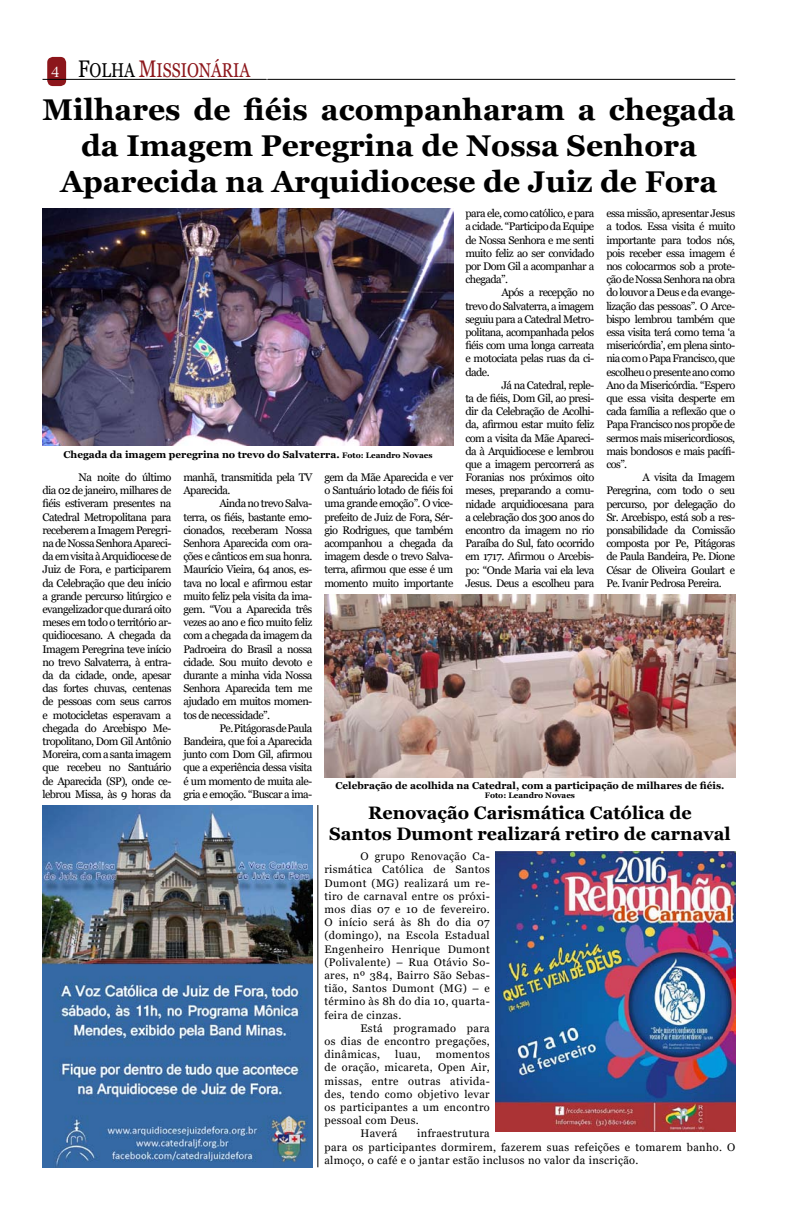
<style>
.page{position:relative;width:792px;height:1224px;background:#fff}
.page>*{position:absolute;margin:0;border:0;box-sizing:border-box;transform-origin:0 0}
.t1{font:700 30px/36px "Georgia";color:#000;text-align:center}
.t2{font:20px "Georgia";color:#8c161b;scale:.8 1}
.t3{font:700 18px/21.6px "Georgia";color:#000;text-align:center}
.t4{font:11px/13.2px "Georgia";letter-spacing:-.05em;color:#000;text-align:justify}
.t5{font:11px/13.2px "Georgia";letter-spacing:.03em;color:#000}
.t6{font:700 10px "Georgia";color:#000}
.t7{font:700 8px "Georgia";color:#000}
.s1{font-family:"Lucida Bright";font-size:14px;color:#fff}
.s2{font-size:24px;color:#000}
.s3{color:#000}
.s4{font-size:24px}
.s5{font-size:14px;color:#fff}
.s6{font-size:8px}
</style>
<div class="page">
<div style="left:47px;top:57px;width:19px;height:29px;background:#8c161b;border-radius:6px"></div>
<hr style="left:43px;top:79px;width:692px;height:1px;background:#000">
<img style="left:43px;top:209px;width:410px;height:237px">
<img style="left:324px;top:595px;width:411px;height:182px">
<img style="left:43px;top:805px;width:269px;height:362px">
<hr style="left:317px;top:805px;width:1px;height:362px;background:#000">
<img style="left:495px;top:852px;width:240px;height:279px">
<h2 class="t2" style="left:51px;top:58px;width:274px"><span class="s1">4</span> <span class="s2">F</span><span class="s3">OLHA</span> <span class="s4">M</span>ISSIONÁRIA <span class="s5">4</span></h2>
<h1 class="t1" style="left:43px;top:92px;width:694px">Milhares de fiéis acompanharam a chegada da Imagem Peregrina de Nossa Senhora<br>Aparecida na Arquidiocese de Juiz de Fora</h1>
<p class="t4" style="left:465px;top:207px;width:130px">para ele, como católico, e para a cidade. “Participo da Equipe de Nossa Senhora e me senti muito feliz ao ser convidado por Dom Gil a acompanhar a chegada”.</p>
<p class="t4" style="left:465px;top:286px;width:130px;text-indent:36px">Após a recepção no trevo do Salvaterra, a imagem seguiu para a Catedral Metro&shy;politana, acompanhada pelos fiéis com uma longa carreata e motociata pelas ruas da ci&shy;dade.</p>
<p class="t4" style="left:465px;top:379px;width:130px;text-indent:36px">Já na Catedral, reple&shy;ta de fiéis, Dom Gil, ao presi&shy;dir da Celebração de Acolhi&shy;da, afirmou estar muito feliz com a visita da Mãe Apareci&shy;da à Arquidiocese e lembrou que a imagem percorrerá as Foranias nos próximos oito meses, preparando a comu&shy;nidade arquidiocesana para a celebração dos 300 anos do encontro da imagem no rio Paraíba do Sul, fato ocorrido em 1717. Afirmou o Arcebis&shy;po: “Onde Maria vai ela leva Jesus. Deus a escolheu para</p>
<p class="t4" style="left:606px;top:207px;width:130px">essa missão, apresentar Jesus a todos. Essa visita é muito importante para todos nós, pois receber essa imagem é nos colocarmos sob a prote&shy;ção de Nossa Senhora na obra do louvor a Deus e da evange&shy;lização das pessoas”. O Arce&shy;bispo lembrou também que essa visita terá como tema ‘a misericórdia’, em plena sinto&shy;nia com o Papa Francisco, que escolheu o presente ano como Ano da Misericórdia. “Espero que essa visita desperte em cada família a reflexão que o Papa Francisco nos propõe de sermos mais misericordiosos, mais bondosos e mais pacífi&shy;cos”.</p>
<p class="t4" style="left:606px;top:471px;width:130px;text-indent:36px">A visita da Imagem Peregrina, com todo o seu percurso, por delegação do Sr. Arcebispo, está sob a res&shy;ponsabilidade da Comissão composta por Pe, Pitágoras de Paula Bandeira, Pe. Dione César de Oliveira Goulart e Pe. Ivanir Pedrosa Pereira.</p>
<p class="t6" style="left:63px;top:448px;width:371px">Chegada da imagem peregrina no trevo do Salvaterra. <span class="s6">Foto: Leandro Novaes</span></p>
<p class="t4" style="left:43px;top:471px;width:130px;text-indent:36px">Na noite do último dia 02 de janeiro, milhares de fiéis estiveram presentes na Catedral Metropolitana para receberem a Imagem Peregri&shy;na de Nossa Senhora Apareci&shy;da em visita à Arquidiocese de Juiz de Fora, e participarem da Celebração que deu início a grande percurso litúrgico e evangelizador que durará oito meses em todo o território ar&shy;quidiocesano. A chegada da Imagem Peregrina teve início no trevo Salvaterra, à entra&shy;da da cidade, onde, apesar das fortes chuvas, centenas de pessoas com seus carros e motocicletas esperavam a chegada do Arcebispo Me&shy;tropolitano, Dom Gil Antônio Moreira, com a santa imagem que recebeu no Santuário de Aparecida (SP), onde ce&shy;lebrou Missa, às 9 horas da</p>
<p class="t4" style="left:183px;top:471px;width:130px">manhã, transmitida pela TV<br>Aparecida.</p>
<p class="t4" style="left:324px;top:471px;width:130px">gem da Mãe Aparecida e ver o Santuário lotado de fiéis foi uma grande emoção”. O vice&shy;prefeito de Juiz de Fora, Sér&shy;gio Rodrigues, que também acompanhou a chegada da imagem desde o trevo Salva&shy;terra, afirmou que esse é um momento muito importante</p>
<p class="t4" style="left:183px;top:497px;width:130px;text-indent:36px">Ainda no trevo Salva&shy;terra, os fiéis, bastante emo&shy;cionados, receberam Nossa Senhora Aparecida com ora&shy;ções e cânticos em sua honra.<br>Maurício Vieira, 64 anos, es&shy;tava no local e afirmou estar muito feliz pela visita da ima&shy;gem. “Vou a Aparecida três vezes ao ano e fico muito feliz com a chegada da imagem da Padroeira do Brasil a nossa cidade. Sou muito devoto e durante a minha vida Nossa Senhora Aparecida tem me ajudado em muitos momen&shy;tos de necessidade”.</p>
<p class="t4" style="left:183px;top:722px;width:130px;text-indent:36px">Pe. Pitágoras de Paula Bandeira, que foi a Aparecida junto com Dom Gil, afirmou que a experiência dessa visita é um momento de muita ale&shy;gria e emoção. “Buscar a ima-</p>
<p class="t6" style="left:335px;top:779px;width:391px">Celebração de acolhida na Catedral, com a participação de milhares de fiéis.</p>
<p class="t7" style="left:485px;top:790px;width:92px">Foto: Leandro Novaes</p>
<h3 class="t3" style="left:329px;top:802px;width:403px">Renovação Carismática Católica de<br>Santos Dumont realizará retiro de carnaval</h3>
<p class="t4" style="left:324px;top:850px;width:167px;text-indent:36px">O grupo Renovação Ca&shy;rismática Católica de Santos Dumont (MG) realizará um re&shy;tiro de carnaval entre os próxi&shy;mos dias 07 e 10 de fevereiro.<br>O início será às 8h do dia 07 (domingo), na Escola Estadual Engenheiro Henrique Dumont (Polivalente) – Rua Otávio So&shy;ares, nº 384, Bairro São Sebas&shy;tião, Santos Dumont (MG) – e término às 8h do dia 10, quarta&shy;feira de cinzas.</p>
<p class="t4" style="left:324px;top:1022px;width:167px;text-indent:36px">Está programado para os dias de encontro pregações, dinâmicas,</p>
<p class="t4" style="left:395px;top:1048px;width:27px">luau,</p>
<p class="t5" style="left:436px;top:1048px;width:55px">momentos</p>
<p class="t5" style="left:324px;top:1061px;width:167px">de oração, micareta, Open Air,</p>
<p class="t5" style="left:324px;top:1075px;width:167px">missas, entre outras ativida-</p>
<p class="t5" style="left:324px;top:1088px;width:167px">des, tendo como objetivo levar</p>
<p class="t5" style="left:324px;top:1101px;width:167px">os participantes a um encontro</p>
<p class="t5" style="left:324px;top:1114px;width:96px">pessoal com Deus.</p>
<p class="t4" style="left:360px;top:1127px;width:38px">Haverá</p>
<p class="t5" style="left:324px;top:1127px;width:412px;text-indent:93px">infraestrutura<br>para os participantes dormirem, fazerem suas refeições e tomarem banho. O almoço, o café e o jantar estão inclusos no valor da inscrição.</p>
</div>
